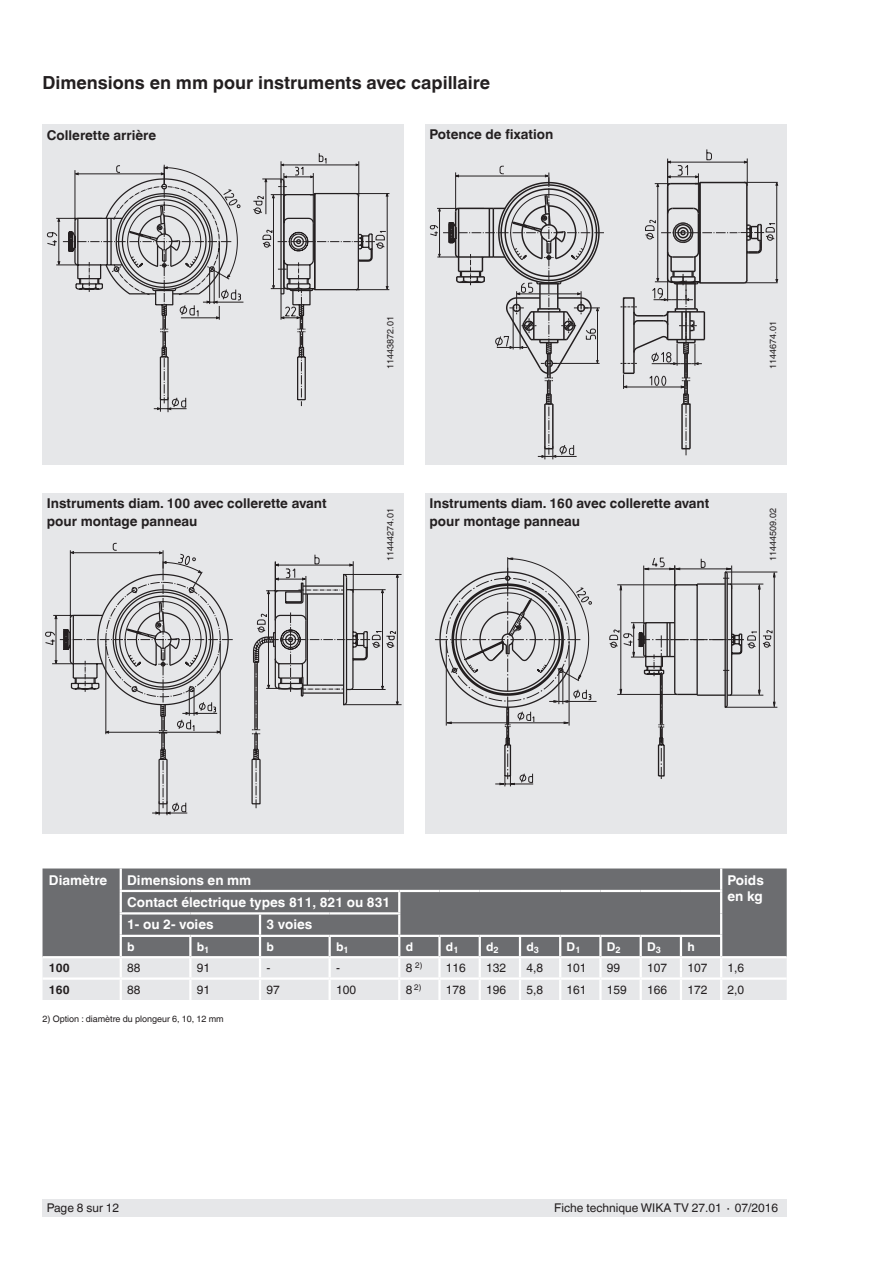
<style>
.page{position:relative;width:893px;height:1263px;background:#fff}
.page>*{position:absolute;margin:0;border:0;box-sizing:border-box;transform-origin:0 0}
.t1{font:700 18px "Helvetica World";color:#231f20}
.t2{font:700 13.5px/18px "Helvetica World";color:#231f20}
.t3{font:700 13.5px/16.5px "Helvetica World";color:#fff}
.t4{font:12px "Helvetica World";color:#231f20}
.t5{font:700 12px "Helvetica World";color:#fff}
.t6{font:700 12px "Helvetica World";color:#231f20}
.t7{font:9px "Helvetica World";color:#231f20}
.t8{font:8.1px "Helvetica World";color:#231f20}
.s1{font-size:12px}
</style>
<div class="page">
<div style="left:43px;top:1199px;width:744px;height:17px;background:#e6e7e9"></div>
<div style="left:43px;top:124px;width:361px;height:340px;background:#e6e7e9"></div>
<div style="left:425px;top:124px;width:362px;height:340px;background:#e6e7e9"></div>
<div style="left:425px;top:493px;width:362px;height:340px;background:#e6e7e9"></div>
<div style="left:43px;top:493px;width:361px;height:340px;background:#e6e7e9"></div>
<div style="left:43px;top:868px;width:744px;height:69px;background:#6c6d70"></div>
<hr style="left:720px;top:892px;width:2px;height:21px;background:#fff">
<hr style="left:398px;top:914px;width:2px;height:21px;background:#fff">
<hr style="left:720px;top:913px;width:2px;height:22px;background:#fff">
<hr style="left:720px;top:868px;width:2px;height:22px;background:#fff">
<hr style="left:120px;top:890px;width:70px;height:2px;background:#fff">
<hr style="left:190px;top:890px;width:70px;height:2px;background:#fff">
<hr style="left:260px;top:890px;width:70px;height:2px;background:#fff">
<hr style="left:330px;top:890px;width:69px;height:2px;background:#fff">
<hr style="left:120px;top:912px;width:70px;height:2px;background:#fff">
<hr style="left:190px;top:912px;width:70px;height:2px;background:#fff">
<hr style="left:260px;top:912px;width:70px;height:2px;background:#fff">
<hr style="left:259px;top:914px;width:2px;height:21px;background:#fff">
<hr style="left:330px;top:912px;width:70px;height:2px;background:#fff">
<hr style="left:120px;top:935px;width:70px;height:2px;background:#fff">
<hr style="left:190px;top:935px;width:70px;height:2px;background:#fff">
<hr style="left:260px;top:935px;width:70px;height:2px;background:#fff">
<hr style="left:330px;top:935px;width:69px;height:2px;background:#fff">
<hr style="left:120px;top:868px;width:2px;height:22px;background:#fff">
<hr style="left:120px;top:892px;width:2px;height:20px;background:#fff">
<hr style="left:120px;top:914px;width:2px;height:21px;background:#fff">
<svg style="left:43px;top:937px;width:744px;height:63px;background:#c3c4c6"></svg>
<hr style="left:43px;top:956px;width:78px;height:2px;background:#fff">
<hr style="left:121px;top:956px;width:69px;height:2px;background:#fff">
<hr style="left:190px;top:956px;width:70px;height:2px;background:#fff">
<hr style="left:260px;top:956px;width:70px;height:2px;background:#fff">
<hr style="left:330px;top:956px;width:69px;height:2px;background:#fff">
<hr style="left:399px;top:956px;width:40px;height:2px;background:#fff">
<hr style="left:439px;top:956px;width:41px;height:2px;background:#fff">
<hr style="left:480px;top:956px;width:40px;height:2px;background:#fff">
<hr style="left:520px;top:956px;width:40px;height:2px;background:#fff">
<hr style="left:560px;top:956px;width:40px;height:2px;background:#fff">
<hr style="left:600px;top:956px;width:41px;height:2px;background:#fff">
<hr style="left:641px;top:956px;width:40px;height:2px;background:#fff">
<hr style="left:681px;top:956px;width:40px;height:2px;background:#fff">
<hr style="left:721px;top:956px;width:66px;height:2px;background:#fff">
<hr style="left:399px;top:890px;width:40px;height:2px;background:#fff">
<hr style="left:398px;top:892px;width:2px;height:20px;background:#fff">
<hr style="left:439px;top:890px;width:41px;height:2px;background:#fff">
<hr style="left:480px;top:890px;width:40px;height:2px;background:#fff">
<hr style="left:520px;top:890px;width:40px;height:2px;background:#fff">
<hr style="left:560px;top:890px;width:40px;height:2px;background:#fff">
<hr style="left:600px;top:890px;width:41px;height:2px;background:#fff">
<hr style="left:641px;top:890px;width:40px;height:2px;background:#fff">
<hr style="left:681px;top:890px;width:41px;height:2px;background:#fff">
<hr style="left:399px;top:935px;width:40px;height:2px;background:#fff">
<hr style="left:439px;top:935px;width:41px;height:2px;background:#fff">
<hr style="left:480px;top:935px;width:40px;height:2px;background:#fff">
<hr style="left:520px;top:935px;width:40px;height:2px;background:#fff">
<hr style="left:560px;top:935px;width:40px;height:2px;background:#fff">
<hr style="left:600px;top:935px;width:41px;height:2px;background:#fff">
<hr style="left:641px;top:935px;width:40px;height:2px;background:#fff">
<hr style="left:681px;top:935px;width:41px;height:2px;background:#fff">
<svg style="left:47px;top:153px;width:342px;height:257px"></svg>
<svg style="left:621px;top:149px;width:158px;height:306px"></svg>
<svg style="left:429px;top:165px;width:175px;height:294px"></svg>
<svg style="left:45px;top:543px;width:354px;height:272px"></svg>
<svg style="left:439px;top:557px;width:339px;height:230px"></svg>
<h1 class="t1" style="left:43px;top:73px;width:449px">Dimensions en mm pour instruments avec capillaire</h1>
<p class="t2" style="left:47px;top:126px;width:111px">Collerette arrière</p>
<p class="t2" style="left:429px;top:126px;width:125px">Potence de fixation</p>
<p class="t7" style="left:385px;top:369px;width:54px;rotate:-90deg">11443872.01</p>
<p class="t7" style="left:768px;top:369px;width:49px;rotate:-90deg">1144674.01</p>
<p class="t2" style="left:47px;top:494px;width:281px">Instruments diam. 100 avec collerette avant pour montage panneau</p>
<p class="t7" style="left:385px;top:561px;width:54px;rotate:-90deg">11444274.01</p>
<p class="t7" style="left:768px;top:561px;width:54px;rotate:-90deg">11444509.02</p>
<p class="t2" style="left:429px;top:494px;width:281px">Instruments diam. 160 avec collerette avant pour montage panneau</p>
<p class="t3" style="left:49px;top:872px;width:60px">Diamètre</p>
<p class="t3" style="left:127px;top:872px;width:126px">Dimensions en mm</p>
<p class="t3" style="left:728px;top:872px;width:38px">Poids en kg</p>
<p class="t3" style="left:127px;top:891px;width:265px;line-height:22.5px">Contact électrique types 811, 821 ou 831<br>1- ou 2- voies</p>
<p class="t3" style="left:266px;top:916px;width:47px">3 voies</p>
<p class="t5" style="left:127px;top:940px;width:9px">b</p>
<p class="t5" style="left:197px;top:940px;width:14px">b<sub>1</sub></p>
<p class="t5" style="left:266px;top:940px;width:9px">b</p>
<p class="t5" style="left:336px;top:940px;width:14px">b<sub>1</sub></p>
<p class="t5" style="left:406px;top:940px;width:9px">d</p>
<p class="t5" style="left:446px;top:940px;width:14px">d<sub>1</sub></p>
<p class="t5" style="left:486px;top:940px;width:14px">d<sub>2</sub></p>
<p class="t5" style="left:526px;top:940px;width:14px">d<sub>3</sub></p>
<p class="t5" style="left:567px;top:940px;width:15px">D<sub>1</sub></p>
<p class="t5" style="left:607px;top:940px;width:15px">D<sub>2</sub></p>
<p class="t5" style="left:647px;top:940px;width:15px">D<sub>3</sub></p>
<p class="t5" style="left:687px;top:940px;width:9px">h</p>
<p class="t6" style="left:49px;top:961px;width:22px">100</p>
<p class="t4" style="left:127px;top:961px;width:15px">88</p>
<p class="t4" style="left:197px;top:961px;width:15px">91</p>
<p class="t4" style="left:266px;top:961px;width:5px">-</p>
<p class="t4" style="left:336px;top:961px;width:5px">-</p>
<p class="t8" style="left:406px;top:961px;width:18px"><span class="s1">8</span> 2)</p>
<p class="t4" style="left:446px;top:961px;width:22px">116</p>
<p class="t4" style="left:486px;top:961px;width:22px">132</p>
<p class="t4" style="left:526px;top:961px;width:18px">4,8</p>
<p class="t4" style="left:567px;top:961px;width:22px">101</p>
<p class="t4" style="left:607px;top:961px;width:15px">99</p>
<p class="t4" style="left:647px;top:961px;width:22px">107</p>
<p class="t4" style="left:687px;top:961px;width:22px">107</p>
<p class="t4" style="left:728px;top:961px;width:18px">1,6</p>
<p class="t6" style="left:49px;top:982px;width:22px">160</p>
<p class="t4" style="left:127px;top:982px;width:15px">88</p>
<p class="t4" style="left:197px;top:982px;width:15px">91</p>
<p class="t4" style="left:266px;top:982px;width:15px">97</p>
<p class="t4" style="left:336px;top:982px;width:22px">100</p>
<p class="t8" style="left:406px;top:982px;width:17px"><span class="s1">8</span> 2)</p>
<p class="t4" style="left:446px;top:982px;width:22px">178</p>
<p class="t4" style="left:486px;top:982px;width:22px">196</p>
<p class="t4" style="left:526px;top:982px;width:18px">5,8</p>
<p class="t4" style="left:567px;top:982px;width:22px">161</p>
<p class="t4" style="left:607px;top:982px;width:22px">159</p>
<p class="t4" style="left:647px;top:982px;width:22px">166</p>
<p class="t4" style="left:687px;top:982px;width:22px">172</p>
<p class="t4" style="left:728px;top:982px;width:18px">2,0</p>
<p class="t7" style="left:43px;top:1013px;width:183px">2) Option : diamètre du plongeur 6, 10, 12 mm</p>
<p class="t4" style="left:47px;top:1201px;width:74px">Page 8 sur 12</p>
<p class="t4" style="left:554px;top:1201px;width:225px">Fiche technique WIKA TV 27.01 ∙ 07/2016</p>
</div>
